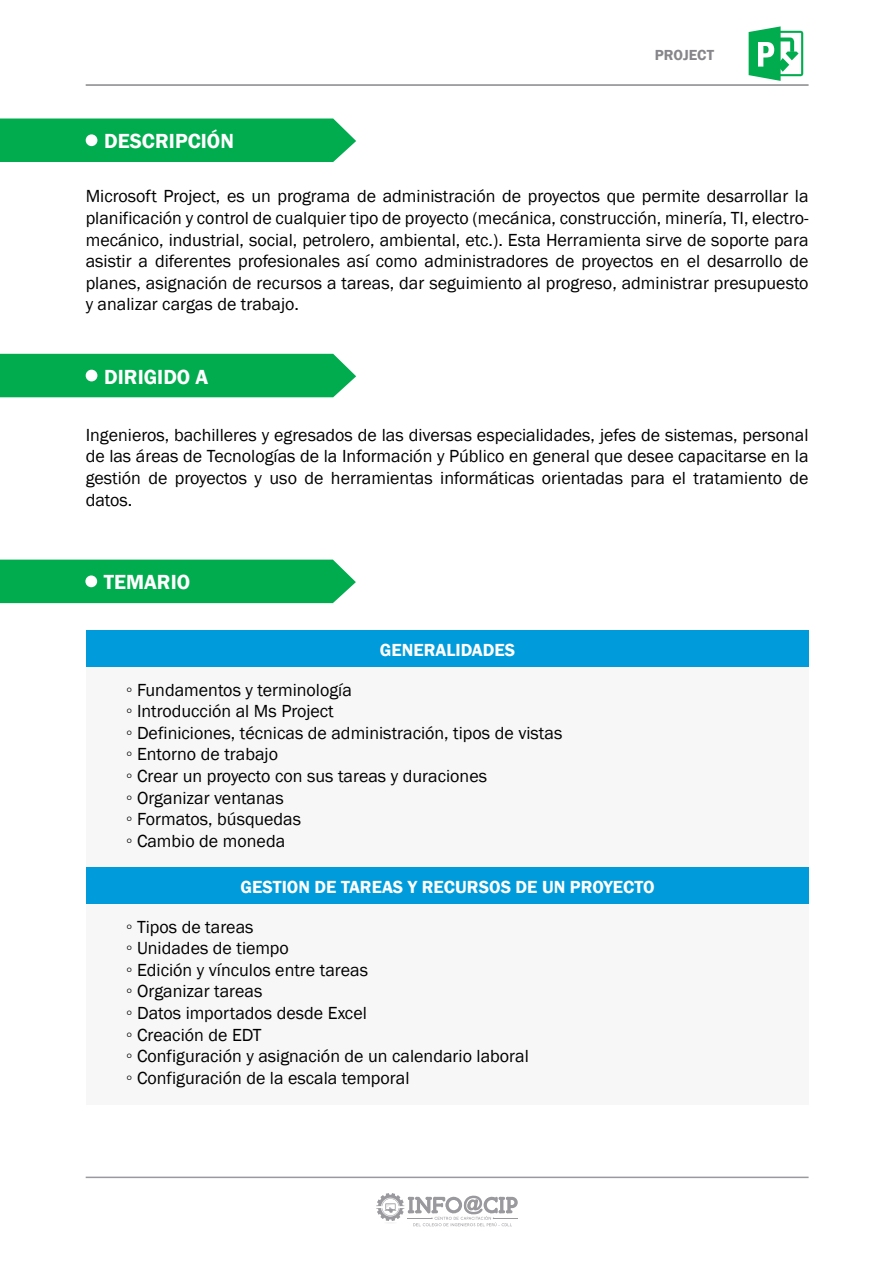
<style>
.page{position:relative;width:893px;height:1263px;background:#fff}
.page>*{position:absolute;margin:0;border:0;box-sizing:border-box;transform-origin:0 0}
.t1{font:600 21px "Franklin Gothic";color:#fff}
.t2{font:18px/21.6px "Franklin Gothic";color:#000;text-align:justify}
.t3{font:600 18px "Franklin Gothic";color:#fff}
.t4{font:600 15px "Franklin Gothic";color:#87868a}
</style>
<div class="page">
<svg style="left:749px;top:26px;width:54px;height:55px"></svg>
<div style="left:0;top:118px;width:356px;height:44px;background:#00ac4e"></div>
<svg style="left:376px;top:1193px;width:142px;height:33px"></svg>
<hr style="left:86px;top:84px;width:723px;height:2px;background:#87868a">
<hr style="left:86px;top:1176px;width:723px;height:2px;background:#9a999e">
<div style="left:86px;top:134px;width:11px;height:12px;background:#fff;border-radius:50%"></div>
<div style="left:0;top:560px;width:356px;height:43px;background:#00ac4e"></div>
<div style="left:85px;top:575px;width:12px;height:12px;background:#fff;border-radius:50%"></div>
<div style="left:0;top:354px;width:356px;height:43px;background:#00ac4e"></div>
<div style="left:86px;top:370px;width:11px;height:11px;background:#fff;border-radius:50%"></div>
<div style="left:86px;top:631px;width:723px;height:36px;background:#009bdb"></div>
<div style="left:86px;top:667px;width:723px;height:200px;background:#f7f7f8"></div>
<div style="left:86px;top:868px;width:723px;height:36px;background:#009bdb"></div>
<div style="left:86px;top:904px;width:723px;height:200px;background:#f7f7f8"></div>
<p class="t1" style="left:104px;top:128px;width:131px">DESCRIPCIÓN</p>
<p class="t4" style="left:655px;top:45px;width:61px">PROJECT</p>
<p class="t2" style="left:86px;top:186px;width:724px">Microsoft Project, es un programa de administración de proyectos que permite desarrollar la planificación y control de cualquier tipo de proyecto (mecánica, construcción, minería, TI, electro&shy;mecánico, industrial, social, petrolero, ambiental, etc.). Esta Herramienta sirve de soporte para asistir a diferentes profesionales así como administradores de proyectos en el desarrollo de planes, asignación de recursos a tareas, dar seguimiento al progreso, administrar presupuesto y analizar cargas de trabajo.</p>
<p class="t1" style="left:104px;top:364px;width:106px">DIRIGIDO A</p>
<p class="t2" style="left:86px;top:424px;width:724px">Ingenieros, bachilleres y egresados de las diversas especialidades, jefes de sistemas, personal de las áreas de Tecnologías de la Información y Público en general que desee capacitarse en la gestión de proyectos y uso de herramientas informáticas orientadas para el tratamiento de datos.</p>
<p class="t1" style="left:104px;top:569px;width:88px">TEMARIO</p>
<p class="t3" style="left:380px;top:639px;width:137px">GENERALIDADES</p>
<p class="t2" style="left:126px;top:679px;width:438px;text-align:left">◦ Fundamentos y terminología<br>◦ Introducción al Ms Project<br>◦ Definiciones, técnicas de administración, tipos de vistas ◦ Entorno de trabajo<br>◦ Crear un proyecto con sus tareas y duraciones<br>◦ Organizar ventanas<br>◦ Formatos, búsquedas<br>◦ Cambio de moneda</p>
<p class="t3" style="left:241px;top:876px;width:416px">GESTION DE TAREAS Y RECURSOS DE UN PROYECTO</p>
<p class="t2" style="left:126px;top:916px;width:404px;text-align:left">◦ Tipos de tareas<br>◦ Unidades de tiempo<br>◦ Edición y vínculos entre tareas<br>◦ Organizar tareas<br>◦ Datos importados desde Excel<br>◦ Creación de EDT<br>◦ Configuración y asignación de un calendario laboral ◦ Configuración de la escala temporal</p>
</div>
